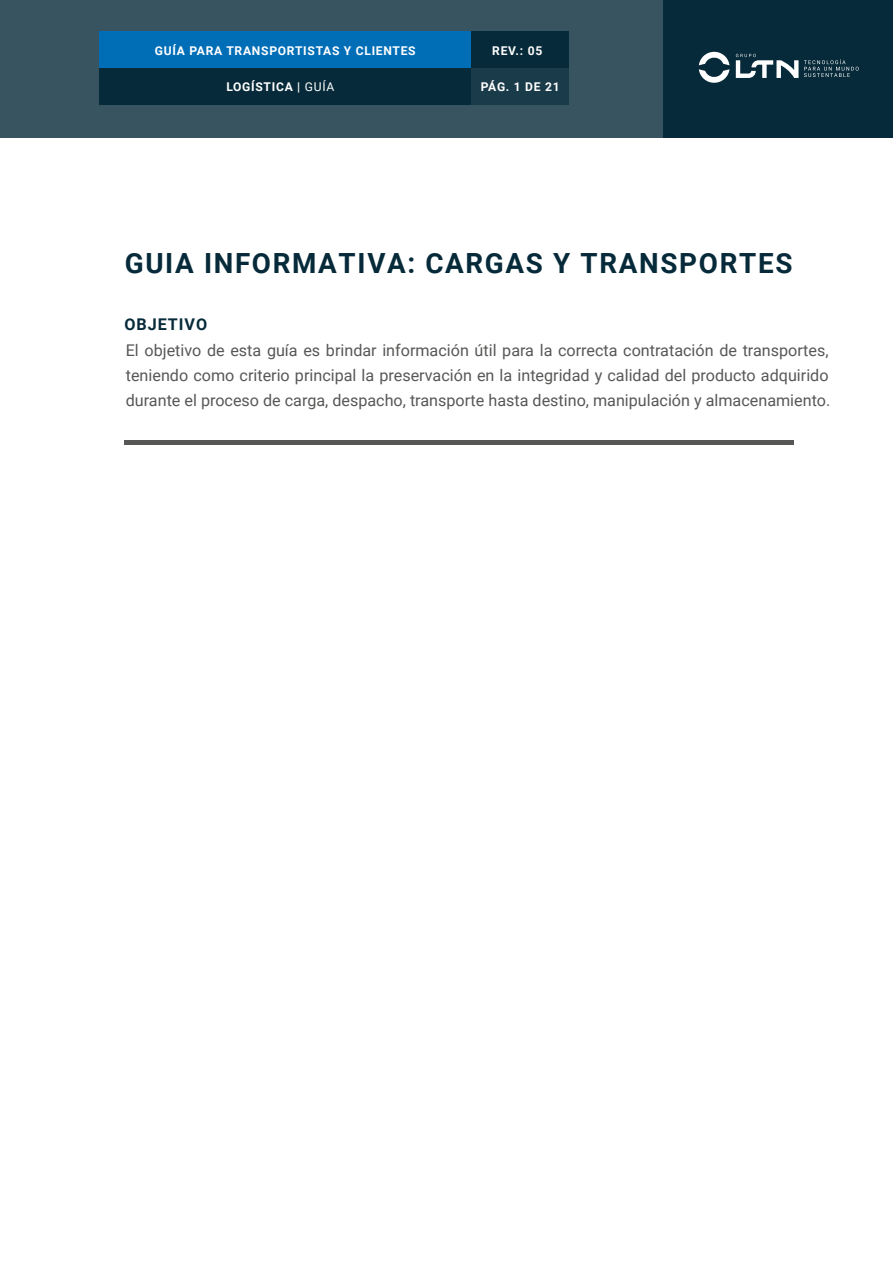
<style>
.page{position:relative;width:893px;height:1263px;background:#fff}
.page>*{position:absolute;margin:0;border:0;box-sizing:border-box;transform-origin:0 0}
.t1{font:700 27.75px "Roboto";letter-spacing:.06em;color:#062a39}
.t2{font:16.2px/24.8px "Roboto";color:#575756;text-align:justify}
.t3{font:700 16.2px "Roboto";letter-spacing:.06em;color:#062a39}
.t4{font:700 12.15px "Roboto";letter-spacing:.06em;color:#fff}
.s1{font-weight:400}
</style>
<div class="page">
<hr style="left:125px;top:440px;width:669px;height:4px;background:#575756">
<div style="left:0;top:0;width:893px;height:137px;background:#385461"></div>
<div style="left:663px;top:0;width:230px;height:137px;background:#062a39"></div>
<svg style="left:699px;top:51px;width:30px;height:32px"></svg>
<svg style="left:736px;top:54px;width:62px;height:24px"></svg>
<svg style="left:804px;top:59px;width:55px;height:18px"></svg>
<div style="left:99px;top:32px;width:469px;height:36px;background:#006eb7"></div>
<div style="left:99px;top:68px;width:469px;height:37px;background:#062a39"></div>
<div style="left:471px;top:68px;width:97px;height:37px;background:#1a3b49"></div>
<div style="left:471px;top:32px;width:97px;height:36px;background:#062a39"></div>
<p class="t4" style="left:155px;top:42px;width:262px">GUÍA PARA TRANSPORTISTAS Y CLIENTES</p>
<p class="t4" style="left:226px;top:78px;width:109px">LOGÍSTICA | <span class="s1">GUÍA</span></p>
<p class="t4" style="left:492px;top:42px;width:52px">REV.: 05</p>
<p class="t4" style="left:481px;top:78px;width:80px">PÁG. 1 DE 21</p>
<h1 class="t1" style="left:125px;top:244px;width:669px">GUIA INFORMATIVA: CARGAS Y TRANSPORTES</h1>
<p class="t3" style="left:124px;top:313px;width:84px">OBJETIVO</p>
<p class="t2" style="left:126px;top:337px;width:706px">El objetivo de esta guía es brindar información útil para la correcta contratación de transportes, teniendo como criterio principal la preservación en la integridad y calidad del producto adquirido durante el proceso de carga, despacho, transporte hasta destino, manipulación y almacenamiento.</p>
</div>
